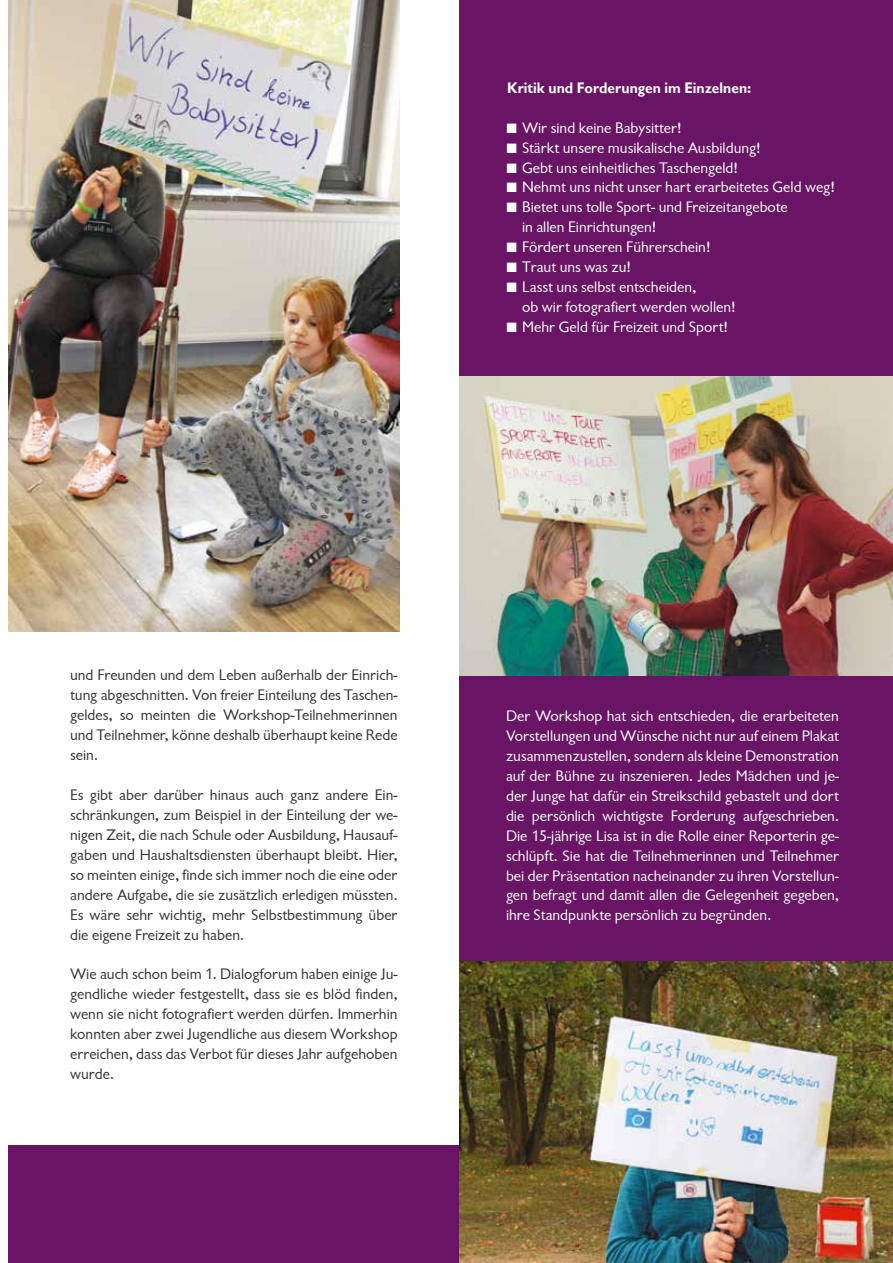
<style>
.page{position:relative;width:893px;height:1263px;background:#fff}
.page>*{position:absolute;margin:0;border:0;box-sizing:border-box;transform-origin:0 0}
.t1{font:15.75px/20px "Chantilly";color:#fff}
.t2{font:15.75px/20px "Chantilly";color:#333332;text-align:justify}
.t3{font:700 15.75px "Chantilly";color:#fff}
.s1{font-size:13.95px}
</style>
<div class="page">
<img style="left:9px;top:0;width:391px;height:631px">
<div style="left:459px;top:0;width:434px;height:377px;background:#691464"></div>
<div style="left:459px;top:638px;width:434px;height:324px;background:#691464"></div>
<div style="left:9px;top:1145px;width:459px;height:118px;background:#691464"></div>
<img style="left:459px;top:962px;width:434px;height:301px">
<img style="left:459px;top:377px;width:434px;height:298px">
<p class="t3" style="left:507px;top:79px;width:246px">Kritik und Forderungen im Einzelnen:</p>
<p class="t1" style="left:507px;top:118px;width:176px"><span class="s1">■</span> Wir sind keine Babysitter!</p>
<p class="t1" style="left:507px;top:138px;width:255px"><span class="s1">■</span> Stärkt unsere musikalische Ausbildung!</p>
<p class="t1" style="left:507px;top:158px;width:232px"><span class="s1">■</span> Gebt uns einheitliches Taschengeld!</p>
<p class="t1" style="left:507px;top:178px;width:329px"><span class="s1">■</span> Nehmt uns nicht unser hart erarbeitetes Geld weg!</p>
<p class="t1" style="left:522px;top:198px;width:267px;text-indent:-15px"><span class="s1">■</span> Bietet uns tolle Sport- und Freizeitangebote in allen Einrichtungen!</p>
<p class="t1" style="left:507px;top:237px;width:205px"><span class="s1">■</span> Fördert unseren Führerschein!</p>
<p class="t1" style="left:507px;top:257px;width:125px"><span class="s1">■</span> Traut uns was zu!</p>
<p class="t1" style="left:522px;top:277px;width:215px;text-indent:-15px"><span class="s1">■</span> Lasst uns selbst entscheiden,<br>ob wir fotografiert werden wollen!</p>
<p class="t1" style="left:507px;top:317px;width:222px"><span class="s1">■</span> Mehr Geld für Freizeit und Sport!</p>
<p class="t2" style="left:70px;top:665px;width:329px">und Freunden und dem Leben außerhalb der Einrich&shy;tung abgeschnitten. Von freier Einteilung des Taschen&shy;geldes, so meinten die Workshop-Teilnehmerinnen und Teilnehmer, könne deshalb überhaupt keine Rede sein.</p>
<p class="t2" style="left:70px;top:785px;width:329px">Es gibt aber darüber hinaus auch ganz andere Ein&shy;schränkungen, zum Beispiel in der Einteilung der we&shy;nigen Zeit, die nach Schule oder Ausbildung, Hausauf&shy;gaben und Haushaltsdiensten überhaupt bleibt. Hier, so meinten einige, finde sich immer noch die eine oder andere Aufgabe, die sie zusätzlich erledigen müssten.<br>Es wäre sehr wichtig, mehr Selbstbestimmung über die eigene Freizeit zu haben.</p>
<p class="t2" style="left:70px;top:964px;width:329px">Wie auch schon beim 1. Dialogforum haben einige Ju&shy;gendliche wieder festgestellt, dass sie es blöd finden, wenn sie nicht fotografiert werden dürfen. Immerhin konnten aber zwei Jugendliche aus diesem Workshop erreichen, dass das Verbot für dieses Jahr aufgehoben wurde.</p>
<p class="t1" style="left:506px;top:706px;width:334px;text-align:justify">Der Workshop hat sich entschieden, die erarbeiteten Vorstellungen und Wünsche nicht nur auf einem Plakat zusammenzustellen, sondern als kleine Demonstration auf der Bühne zu inszenieren. Jedes Mädchen und je&shy;der Junge hat dafür ein Streikschild gebastelt und dort die persönlich wichtigste Forderung aufgeschrieben.<br>Die 15-jährige Lisa ist in die Rolle einer Reporterin ge&shy;schlüpft. Sie hat die Teilnehmerinnen und Teilnehmer bei der Präsentation nacheinander zu ihren Vorstellun&shy;gen befragt und damit allen die Gelegenheit gegeben, ihre Standpunkte persönlich zu begründen.</p>
</div>
